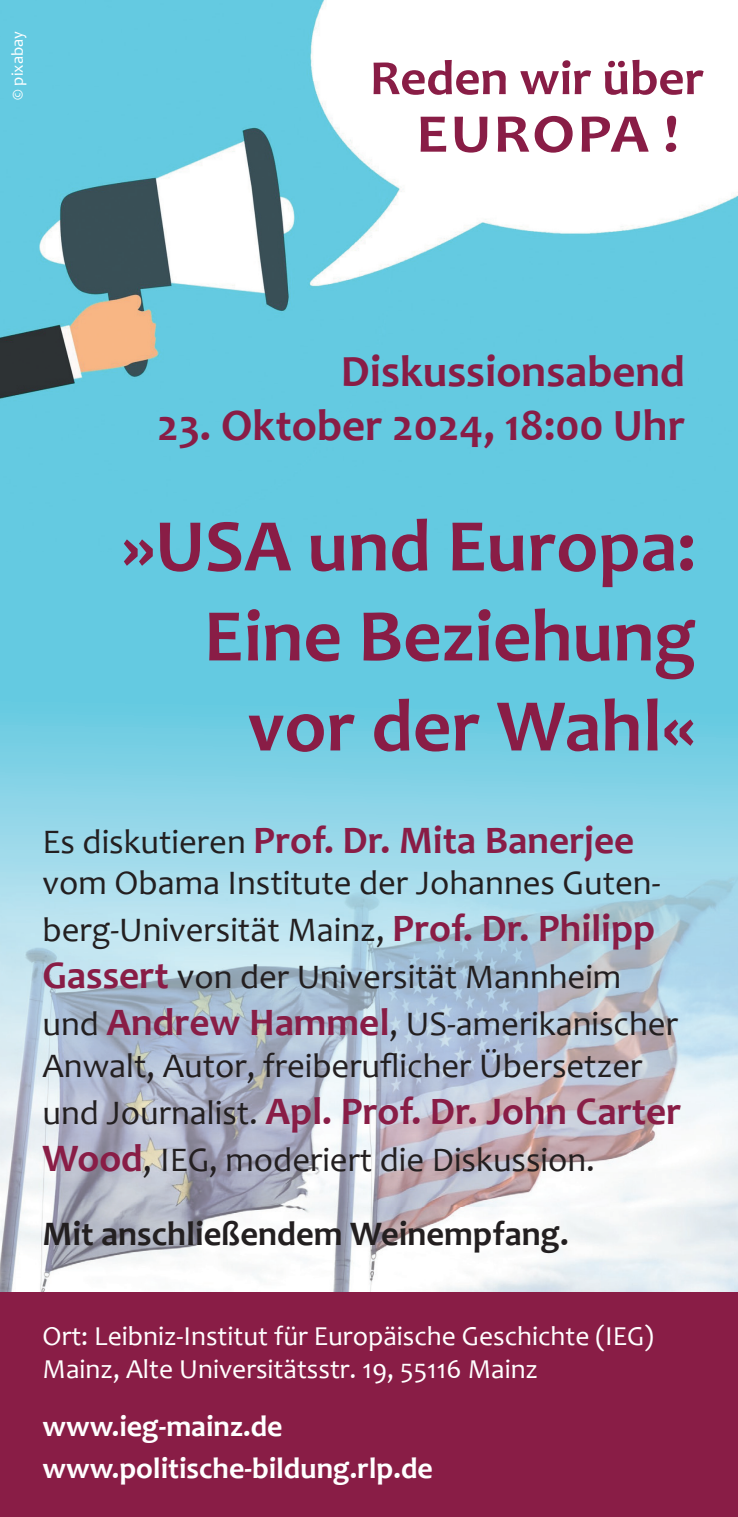
<style>
.page{position:relative;width:738px;height:1517px;background:#fff}
.page>*{position:absolute;margin:0;border:0;box-sizing:border-box;transform-origin:0 0}
.t1{font:700 75px/90px "Candara";color:#891d46;text-align:right}
.t2{font:700 55px "Candara";letter-spacing:.04em;color:#891d46;scale:1.11 1}
.t3{font:700 49.5px "Candara";color:#891d46}
.t4{font:700 45px "Candara";color:#891d46}
.t5{font:700 39.25px "Candara";color:#891d46}
.t6{font:34.5px/47px "Candara";color:#231f20}
.t7{font:700 34.5px/74px "Candara";color:#231f20}
.t8{font:700 30px/42px "Candara";color:#fff}
.t9{font:27.5px/33px "Candara";color:#fff}
.t10{font:16.75px "Candara";color:#fff}
.s1{font-weight:400;font-size:34.5px;color:#231f20}
.s2{font-weight:700;font-size:39.25px;color:#891d46}
.s3{font-size:37px}
.s4{font-size:39.25px;color:#891d46}
.s5{font-weight:400;font-size:37px}
.s6{font-weight:400}
</style>
<div class="page">
<svg style="left:0;top:552px;width:737px;height:740px;background:#75cee3"></svg>
<img style="left:0;top:0;width:737px;height:552px">
<img style="left:0;top:871px;width:737px;height:420px">
<div style="left:0;top:1292px;width:737px;height:225px;background:#891d46"></div>
<p class="t10" style="left:7px;top:100px;width:70px;rotate:-90deg">© pixabay</p>
<h3 class="t3" style="left:369px;top:47px;width:335px">Reden wir über</h3>
<h2 class="t2" style="left:416px;top:99px;width:238px">EUROPA !</h2>
<h3 class="t4" style="left:340px;top:343px;width:345px">Diskussionsabend</h3>
<h3 class="t4" style="left:157px;top:397px;width:529px">23. Oktober 2024, 18:00 Uhr</h3>
<h1 class="t1" style="left:121px;top:500px;width:576px">»USA und Europa:<br>Eine Beziehung vor der Wahl«</h1>
<p class="t5" style="left:43px;top:815px;width:592px"><span class="s1">Es diskutieren</span> Prof. Dr. Mita Banerjee</p>
<p class="t6" style="left:43px;top:859px;width:636px">vom Obama Institute der Johannes Guten&shy;berg-Universität Mainz, <span class="s2">Prof. Dr. Philipp Gassert</span> <span class="s3">v</span>on der Universität Mannheim und <span class="s2">Andrew Hammel</span>, US-amerikanischer</p>
<p class="t6" style="left:43px;top:1042px;width:601px">Anwalt, Autor, freiberuflicher Übersetzer</p>
<p class="t5" style="left:43px;top:1086px;width:639px"><span class="s1">und Journalist.</span> Apl. Prof. Dr. John Carter</p>
<p class="t7" style="left:43px;top:1122px;width:553px"><span class="s4">Wood</span><span class="s5">,</span> <span class="s6">IEG, moderiert die Diskussion.<br></span>Mit anschließendem Weinempfang.</p>
<p class="t9" style="left:43px;top:1319px;width:612px">Ort: Leibniz-Institut für Europäische Geschichte (IEG)<br>Mainz, Alte Universitätsstr. 19, 55116 Mainz</p>
<p class="t8" style="left:43px;top:1405px;width:391px">www.ieg-mainz.de www.politische-bildung.rlp.de</p>
</div>
